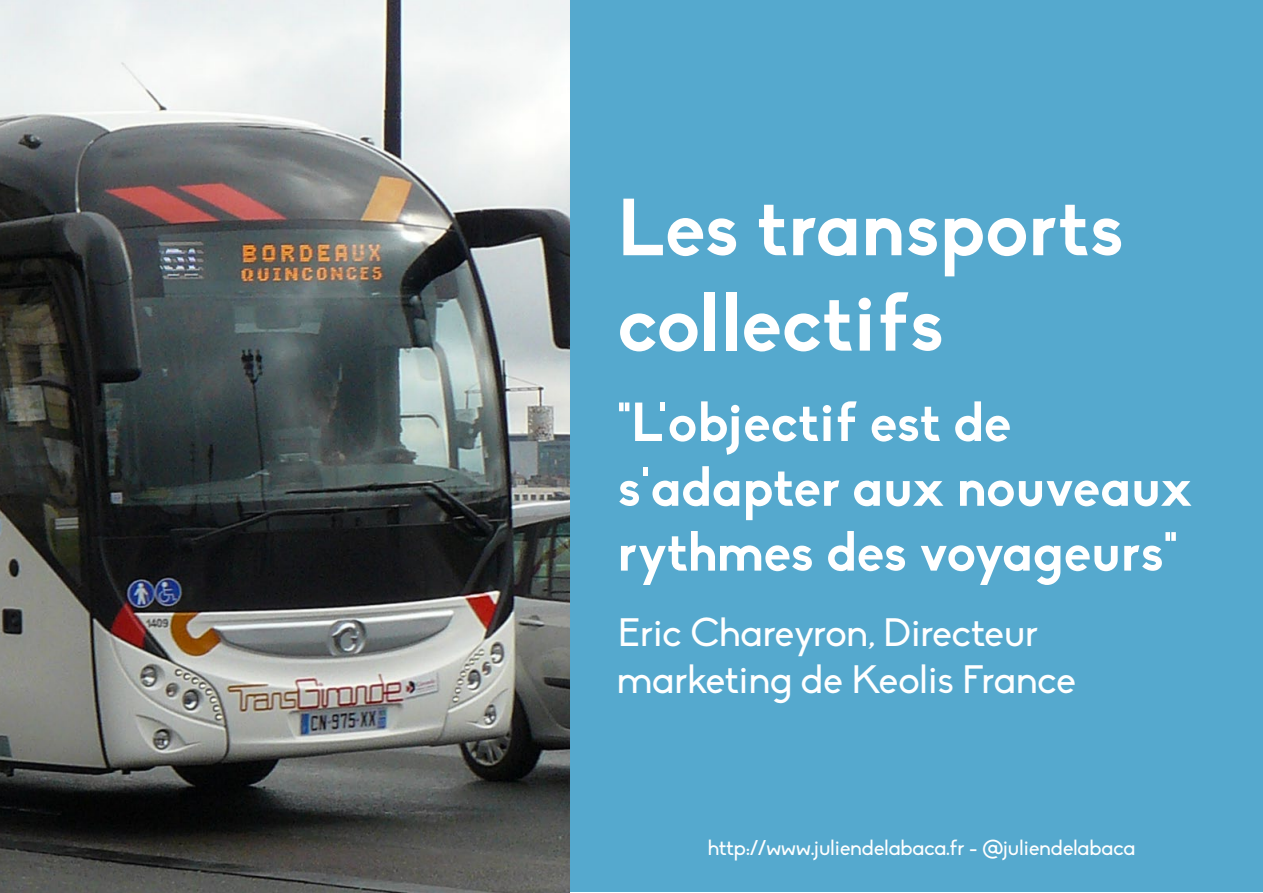
<style>
.page{position:relative;width:1263px;height:893px;background:#fff}
.page>*{position:absolute;margin:0;border:0;box-sizing:border-box;transform-origin:0 0}
.t1{font:700 79.5px/95.4px "Biko";color:#fff}
.t2{font:700 54px/64.8px "Biko";color:#fff}
.t3{font:39px/46.8px "Biko";color:#fff}
.t4{font:21px "Biko";color:#fff}
</style>
<div class="page">
<div style="left:0;top:1px;width:1262px;height:891px;background:#55a9ce"></div>
<img style="left:0;top:0;width:570px;height:893px">
<h1 class="t1" style="left:617px;top:180px;width:508px">Les transports collectifs</h1>
<p class="t2" style="left:617px;top:390px;width:577px">"L'objectif est de s'adapter aux nouveaux rythmes des voyageurs"</p>
<p class="t3" style="left:617px;top:610px;width:460px">Eric Chareyron, Directeur marketing de Keolis France</p>
<p class="t4" style="left:708px;top:836px;width:429px">http://www.juliendelabaca.fr - @juliendelabaca</p>
</div>
